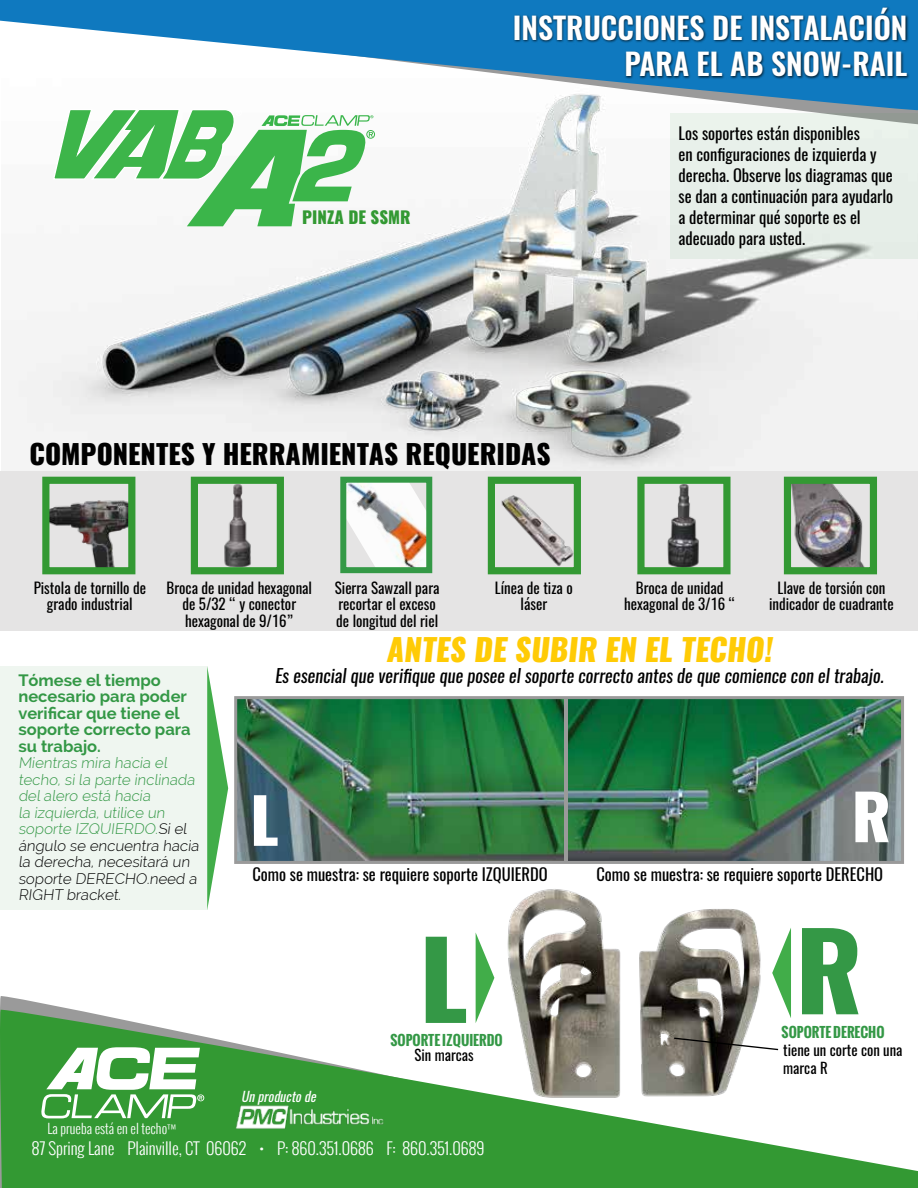
<style>
.page{position:relative;width:918px;height:1188px;background:#fff}
.page>*{position:absolute;margin:0;border:0;box-sizing:border-box;transform-origin:0 0}
.t1{font:800 106.5px "Oswald";color:#349846}
.t2{font:800 62.55px "Oswald";color:#fff}
.t3{font:800 30.75px "Oswald";color:#ffcb05}
.t4{font:600 30px/36px "Oswald";color:#fff;text-align:right}
.t5{font:800 27px "Oswald";color:#000}
.t6{font:18.15px "Oswald";color:#000}
.t7{font:800 16.8px "Oswald";color:#393}
.t8{font:16.5px/21px "Oswald";color:#000}
.t9{font:700 16.5px/16.5px "Raleway";color:#349846}
.t10{font:300 16.5px "Oswald";color:#fff}
.t11{font:15px/16.5px "Oswald";color:#000;text-align:center}
.t12{font:300 15px/16.5px "Raleway";color:#349846}
.t13{font:14.7px/17.7px "Oswald";color:#000}
.t14{font:700 13.65px "Oswald";color:#349846}
.t15{font:300 13.5px "Oswald";color:#fff}
.t16{font:italic 13.5px "Oswald";color:#fff}
.s1{color:#000}
</style>
<div class="page">
<img style="left:494px;top:889px;width:267px;height:102px">
<svg style="left:476px;top:933px;width:18px;height:58px"></svg>
<svg style="left:772px;top:928px;width:19px;height:63px"></svg>
<img style="left:1px;top:127px;width:916px;height:344px">
<div style="left:0;top:471px;width:918px;height:160px;background:#e5e4e4"></div>
<svg style="left:539px;top:113px;width:58px;height:14px"></svg>
<svg style="left:0;top:0;width:918px;height:113px"></svg>
<div style="left:513px;top:7px;width:397px;height:73px;background:#000;opacity:.75"></div>
<svg style="left:0;top:991px;width:791px;height:14px"></svg>
<svg style="left:0;top:1005px;width:918px;height:183px;fill:#393"></svg>
<img style="left:50px;top:500px;width:77px;height:66px">
<div style="left:42px;top:477px;width:93px;height:97px;border:7px solid #393"></div>
<img style="left:224px;top:485px;width:27px;height:81px">
<div style="left:191px;top:477px;width:93px;height:97px;border:7px solid #393"></div>
<img style="left:501px;top:495px;width:72px;height:71px">
<div style="left:488px;top:477px;width:93px;height:97px;border:7px solid #393"></div>
<img style="left:792px;top:485px;width:72px;height:81px">
<div style="left:784px;top:477px;width:93px;height:97px;border:7px solid #393"></div>
<img style="left:667px;top:485px;width:32px;height:81px">
<div style="left:637px;top:477px;width:94px;height:97px;border:7px solid #393"></div>
<img style="left:238px;top:700px;width:662px;height:160px">
<hr style="left:564px;top:698px;width:4px;height:165px;background:#9a9a9a">
<div style="left:234px;top:696px;width:670px;height:168px;border:3px solid #9a9a9a"></div>
<svg style="left:53px;top:109px;width:322px;height:117px"></svg>
<div style="left:670px;top:113px;width:248px;height:146px;background:#e6eee8"></div>
<div style="left:0;top:666px;width:207px;height:244px;background:#eff6f0"></div>
<svg style="left:207px;top:666px;width:21px;height:244px"></svg>
<img style="left:234px;top:1104px;width:167px;height:27px">
<svg style="left:41px;top:1047px;width:163px;height:71px"></svg>
<img style="left:347px;top:484px;width:78px;height:82px">
<div style="left:340px;top:477px;width:92px;height:96px;border:6px solid #349946"></div>
<p class="t7" style="left:302px;top:206px;width:110px">PINZA DE SSMR</p>
<h3 class="t4" style="left:513px;top:11px;width:396px">INSTRUCCIONES DE INSTALACIÓN<br>PARA EL AB SNOW-RAIL</h3>
<p class="t8" style="left:679px;top:122px;width:216px">Los soportes están disponibles<br>en configuraciones de izquierda y derecha. Observe los diagramas que se dan a continuación para ayudarlo a determinar qué soporte es el adecuado para usted.</p>
<h3 class="t5" style="left:29px;top:435px;width:523px">COMPONENTES Y HERRAMIENTAS REQUERIDAS</h3>
<p class="t11" style="left:34px;top:579px;width:114px">Pistola de tornillo de grado industrial</p>
<p class="t11" style="left:167px;top:579px;width:147px">Broca de unidad hexagonal de 5/32 “ y conector hexagonal de 9/16”</p>
<p class="t11" style="left:495px;top:579px;width:79px">Línea de tiza o láser</p>
<p class="t11" style="left:769px;top:579px;width:126px">Llave de torsión con indicador de cuadrante</p>
<p class="t11" style="left:335px;top:579px;width:106px;text-align:left">Sierra Sawzall para recortar el exceso de longitud del riel</p>
<h3 class="t3" style="left:386px;top:628px;width:392px">ANTES DE SUBIR EN EL TECHO!</h3>
<p class="t11" style="left:624px;top:579px;width:113px">Broca de unidad hexagonal de 3/16 “</p>
<p class="t9" style="left:18px;top:672px;width:144px">Tómese el tiempo</p>
<p class="t6" style="left:275px;top:663px;width:613px">Es esencialque verifique que posee elsoporte correcto antes de que comience con eltrabajo.</p>
<p class="t9" style="left:18px;top:688px;width:174px">necesario para poder verificar que tiene el soporte correcto para su trabajo.</p>
<p class="t12" style="left:18px;top:755px;width:184px">Mientras mira hacia el techo, si la parte inclinada del alero está hacia<br>la izquierda, utilice un soporte IZQUIERDO.<span class="s1">Si el ángulo se encuentra hacia la derecha, necesitará un soporte DERECHO.need a<br>RIGHT bracket.</span></p>
<h2 class="t2" style="left:250px;top:776px;width:30px">L</h2>
<h2 class="t2" style="left:852px;top:773px;width:41px">R</h2>
<p class="t8" style="left:252px;top:864px;width:297px">Como se muestra: se requiere soporte IZQUIERDO</p>
<p class="t8" style="left:596px;top:864px;width:288px">Como se muestra: se requiere soporte DERECHO</p>
<h1 class="t1" style="left:420px;top:905px;width:50px">L</h1>
<p class="t15" style="left:47px;top:1118px;width:131px">La prueba está en el techo™</p>
<p class="t16" style="left:241px;top:1087px;width:80px">Unproductode</p>
<p class="t14" style="left:391px;top:1030px;width:114px">SOPORTE IZQUIERDO</p>
<p class="t13" style="left:415px;top:1046px;width:61px">Sin marcas</p>
<p class="t10" style="left:32px;top:1136px;width:454px">87 Spring Lane Plainville, CT 06062 • P: 860.351.0686 F: 860.351.0689</p>
<h1 class="t1" style="left:796px;top:896px;width:68px">R</h1>
<p class="t13" style="left:783px;top:1041px;width:121px">tiene un corte con una marca R</p>
<p class="t14" style="left:782px;top:1022px;width:104px">SOPORTE DERECHO</p>
</div>
